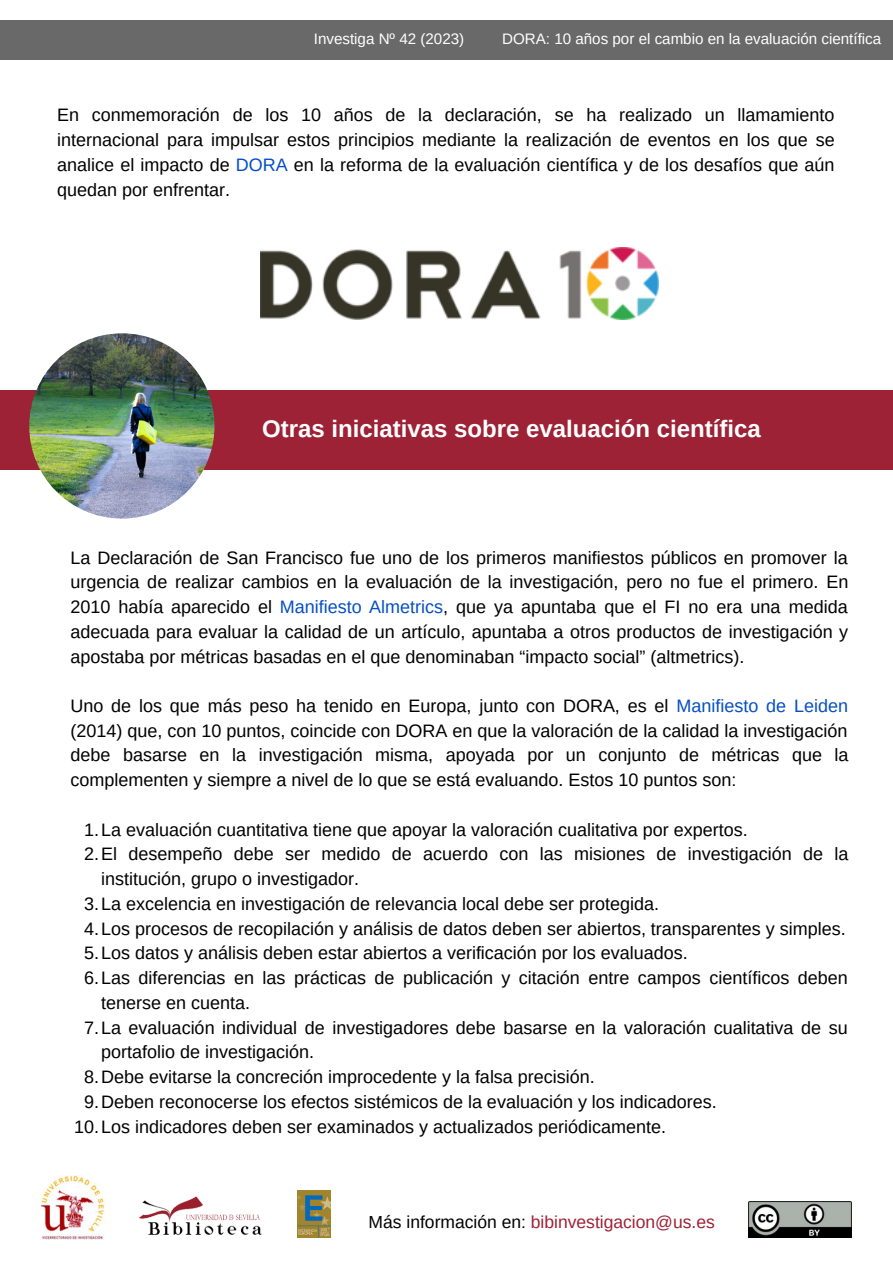
<style>
.page{position:relative;width:893px;height:1264px;background:#fff}
.page>*{position:absolute;margin:0;border:0;box-sizing:border-box;transform-origin:0 0}
.t1{font:700 24px "Arimo";color:#fff}
.t2{font:18px/24.8px "Arimo";color:#000;text-align:justify}
.t3{font:17.55px "Arimo";color:#9d2235}
.t4{font:15.15px "Arimo";color:#fff}
.s1{color:#054ec6}
.s2{color:#000}
</style>
<div class="page">
<img style="left:748px;top:1201px;width:103px;height:36px">
<div style="left:0;top:21px;width:892px;height:39px;background:#696969"></div>
<img style="left:40px;top:1175px;width:65px;height:64px">
<img style="left:139px;top:1196px;width:123px;height:39px">
<img style="left:297px;top:1190px;width:33px;height:46px">
<img style="left:261px;top:248px;width:397px;height:72px">
<div style="left:0;top:390px;width:892px;height:79px;background:#9d2235"></div>
<img style="left:29px;top:333px;width:185px;height:185px;border-radius:50%">
<p class="t4" style="left:314px;top:31px;width:152px">Investiga Nº 42 (2023)</p>
<p class="t4" style="left:502px;top:31px;width:380px">DORA: 10 años por el cambio en la evaluación científica</p>
<p class="t2" style="left:57px;top:103px;width:779px">En conmemoración de los 10 años de la declaración, se ha realizado un llamamiento internacional para impulsar estos principios mediante la realización de eventos en los que se analice el impacto de <span class="s1">DORA</span> en la reforma de la evaluación científica y de los desafíos que aún quedan por enfrentar.</p>
<p class="t1" style="left:262px;top:415px;width:500px">Otras iniciativas sobre evaluación científica</p>
<p class="t2" style="left:70px;top:545px;width:779px">La Declaración de San Francisco fue uno de los primeros manifiestos públicos en promover la urgencia de realizar cambios en la evaluación de la investigación, pero no fue el primero. En 2010 había aparecido el <span class="s1">Manifiesto Almetrics</span>, que ya apuntaba que el FI no era una medida adecuada para evaluar la calidad de un artículo, apuntaba a otros productos de investigación y apostaba por métricas basadas en el que denominaban “impacto social” (altmetrics).</p>
<p class="t2" style="left:70px;top:693px;width:779px">Uno de los que más peso ha tenido en Europa, junto con DORA, es el <span class="s1">Manifiesto de Leiden </span>(2014) que, con 10 puntos, coincide con DORA en que la valoración de la calidad la investigación debe basarse en la investigación misma, apoyada por un conjunto de métricas que la complementen y siempre a nivel de lo que se está evaluando. Estos 10 puntos son:</p>
<p class="t2" style="left:84px;top:817px;width:665px">1.La evaluación cuantitativa tiene que apoyar la valoración cualitativa por expertos.</p>
<p class="t2" style="left:101px;top:841px;width:748px;text-indent:-17px">2.El desempeño debe ser medido de acuerdo con las misiones de investigación de la institución, grupo o investigador.</p>
<p class="t2" style="left:84px;top:891px;width:576px">3.La excelencia en investigación de relevancia local debe ser protegida.</p>
<p class="t2" style="left:84px;top:916px;width:763px">4.Los procesos de recopilación y análisis de datos deben ser abiertos, transparentes y simples.</p>
<p class="t2" style="left:84px;top:940px;width:605px">5.Los datos y análisis deben estar abiertos a verificación por los evaluados.</p>
<p class="t2" style="left:101px;top:965px;width:748px;text-indent:-17px">6.Las diferencias en las prácticas de publicación y citación entre campos científicos deben tenerse en cuenta.</p>
<p class="t2" style="left:101px;top:1015px;width:748px;text-indent:-17px">7.La evaluación individual de investigadores debe basarse en la valoración cualitativa de su portafolio de investigación.</p>
<p class="t2" style="left:84px;top:1064px;width:512px">8.Debe evitarse la concreción improcedente y la falsa precisión.</p>
<p class="t2" style="left:84px;top:1089px;width:634px">9.Deben reconocerse los efectos sistémicos de la evaluación y los indicadores.</p>
<p class="t2" style="left:74px;top:1113px;width:593px">10.Los indicadores deben ser examinados y actualizados periódicamente.</p>
<p class="t3" style="left:368px;top:1211px;width:348px"><span class="s2">Más información en:</span> bibinvestigacion@us.es</p>
</div>
